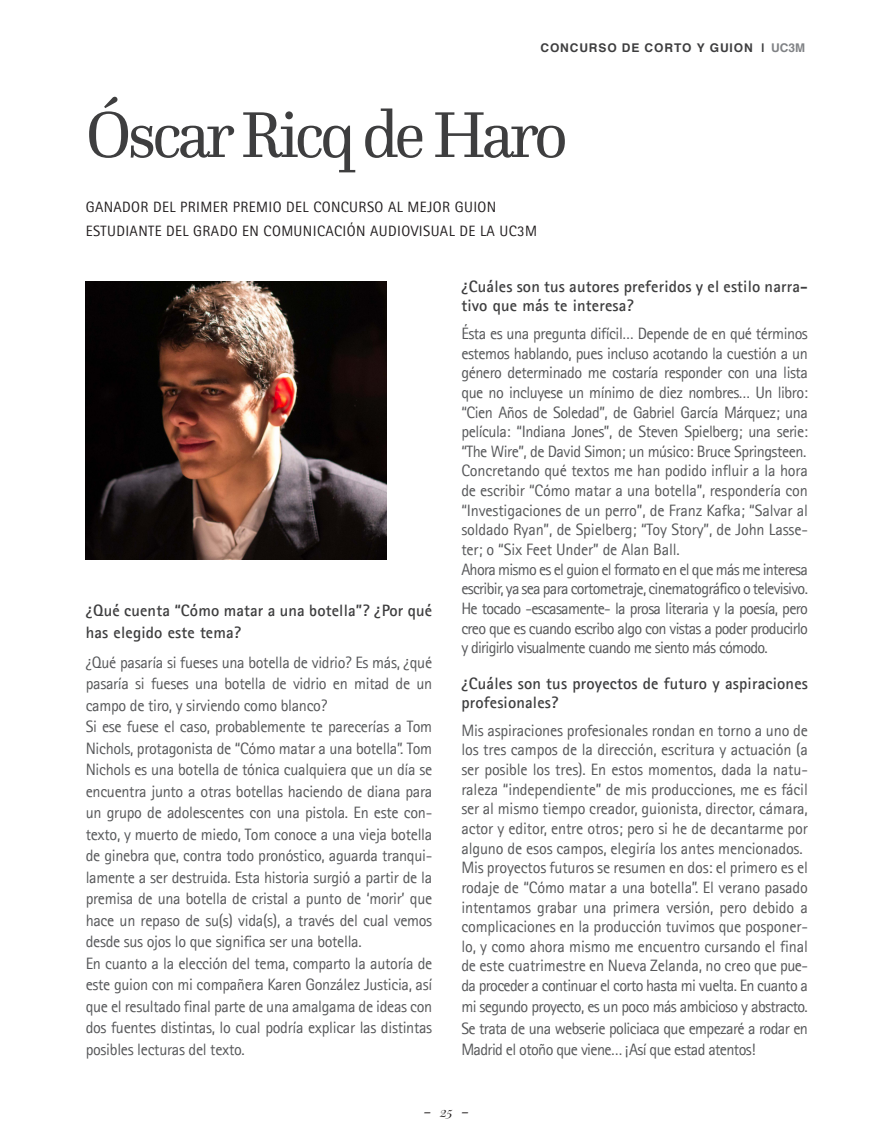
<style>
.page{position:relative;width:893px;height:1140px;background:#fff}
.page>*{position:absolute;margin:0;border:0;box-sizing:border-box;transform-origin:0 0}
.t1{font:67.5px "Questa";letter-spacing:-.06em;color:#3e3e3f;scale:.96 1}
.Normal__Web{font:16.5px/19.6px "Agfa Rotis Sans Serif";letter-spacing:-.02em;color:#57585a;text-align:justify}
.Normal__Web-2{font:700 16.5px/18.3px "Agfa Rotis Sans Serif";letter-spacing:.01em;color:#3e3e3f}
.t2{font:italic 16.5px "Playfair Display";color:#231f20}
.Normal__Web-3{font:15px "Agfa Rotis Sans Serif";letter-spacing:.025em;color:#231f20}
.t3{font:700 12px "Helvetica";letter-spacing:.075em;color:#3e3e3f}
.s1{color:#808285}
.s2{font-size:13.5px}
</style>
<div class="page">
<img style="left:85px;top:281px;width:302px;height:278px">
<p class="t3" style="left:540px;top:40px;width:266px">CONCURSO DE CORTO Y GUION | <span class="s1">UC3M</span></p>
<p class="t1" style="left:86px;top:92px;width:504px">Óscar Ricq de Haro</p>
<p class="Normal__Web-3" style="left:86px;top:198px;width:412px">GANADOR DEL PRIMER PREMIO DEL CONCURSO AL MEJOR GUION</p>
<p class="Normal__Web-3" style="left:86px;top:222px;width:453px">ESTUDIANTE DEL GRADO EN COMUNICACIÓN AUDIOVISUAL DE LA UC3M</p>
<p class="Normal__Web-2" style="left:86px;top:600px;width:348px;line-height:21.5px">¿Qué cuenta “Cómo matar a una botella”? ¿Por qué has elegido este tema?</p>
<p class="Normal__Web" style="left:86px;top:651px;width:348px;line-height:21.5px">¿Qué pasaría si fueses una botella de vidrio? Es más, ¿qué pasaría si fueses una botella de vidrio en mitad de un campo de tiro, y sirviendo como blanco?</p>
<p class="Normal__Web" style="left:86px;top:716px;width:348px;line-height:21.5px">Si ese fuese el caso, probablemente te parecerías a Tom Nichols, protagonista de “Cómo matar a una botella”. Tom Nichols es una botella de tónica cualquiera que un día se encuentra junto a otras botellas haciendo de diana para un grupo de adolescentes con una pistola. En este con&shy;texto, y muerto de miedo, Tom conoce a una vieja botella de ginebra que, contra todo pronóstico, aguarda tranqui&shy;lamente a ser destruida. Esta historia surgió a partir de la premisa de una botella de cristal a punto de ‘morir’ que hace un repaso de su(s) vida(s), a través del cual vemos desde sus ojos lo que significa ser una botella.</p>
<p class="Normal__Web" style="left:86px;top:952px;width:348px;line-height:21.5px">En cuanto a la elección del tema, comparto la autoría de este guion con mi compañera Karen González Justicia, así que el resultado final parte de una amalgama de ideas con dos fuentes distintas, lo cual podría explicar las distintas posibles lecturas del texto.</p>
<p class="Normal__Web-2" style="left:461px;top:277px;width:348px">¿Cuáles son tus autores preferidos y el estilo narra&shy;tivo que más te interesa?</p>
<p class="Normal__Web" style="left:461px;top:323px;width:348px">Ésta es una pregunta difícil… Depende de en qué términos estemos hablando, pues incluso acotando la cuestión a un género determinado me costaría responder con una lista que no incluyese un mínimo de diez nombres… Un libro: “Cien Años de Soledad”, de Gabriel García Márquez; una película: “Indiana Jones”, de Steven Spielberg; una serie: “The Wire”, de David Simon; un músico: Bruce Springsteen.</p>
<p class="Normal__Web" style="left:461px;top:461px;width:348px">Concretando qué textos me han podido influir a la hora de escribir “Cómo matar a una botella”, respondería con “Investigaciones de un perro”, de Franz Kafka; “Salvar al soldado Ryan”, de Spielberg; “Toy Story”, de John Lasse&shy;ter; o “Six Feet Under” de Alan Ball.</p>
<p class="Normal__Web" style="left:461px;top:559px;width:348px">Ahora mismo es el guion el formato en el que más me interesa escribir, ya sea para cortometraje, cinematográfico o televisivo.<br>He tocado -escasamente- la prosa literaria y la poesía, pero creo que es cuando escribo algo con vistas a poder producirlo y dirigirlo visualmente cuando me siento más cómodo.</p>
<p class="Normal__Web-2" style="left:461px;top:674px;width:348px">¿Cuáles son tus proyectos de futuro y aspiraciones profesionales?</p>
<p class="Normal__Web" style="left:461px;top:720px;width:348px">Mis aspiraciones profesionales rondan en torno a uno de los tres campos de la dirección, escritura y actuación (a ser posible los tres). En estos momentos, dada la natu&shy;raleza “independiente” de mis producciones, me es fácil ser al mismo tiempo creador, guionista, director, cámara, actor y editor, entre otros; pero si he de decantarme por alguno de esos campos, elegiría los antes mencionados.</p>
<p class="Normal__Web" style="left:461px;top:857px;width:348px">Mis proyectos futuros se resumen en dos: el primero es el rodaje de “Cómo matar a una botella”. El verano pasado intentamos grabar una primera versión, pero debido a complicaciones en la producción tuvimos que posponer&shy;lo, y como ahora mismo me encuentro cursando el final de este cuatrimestre en Nueva Zelanda, no creo que pue&shy;da proceder a continuar el corto hasta mi vuelta. En cuanto a</p>
<p class="Normal__Web" style="left:461px;top:996px;width:348px;line-height:21.3px">mi segundo proyecto, es un poco más ambicioso y abstracto.<br>Se trata de una webserie policiaca que empezaré a rodar en Madrid el otoño que viene… ¡Así que estad atentos!</p>
<p class="t2" style="left:423px;top:1099px;width:47px">- <span class="s2">25</span> -</p>
</div>
